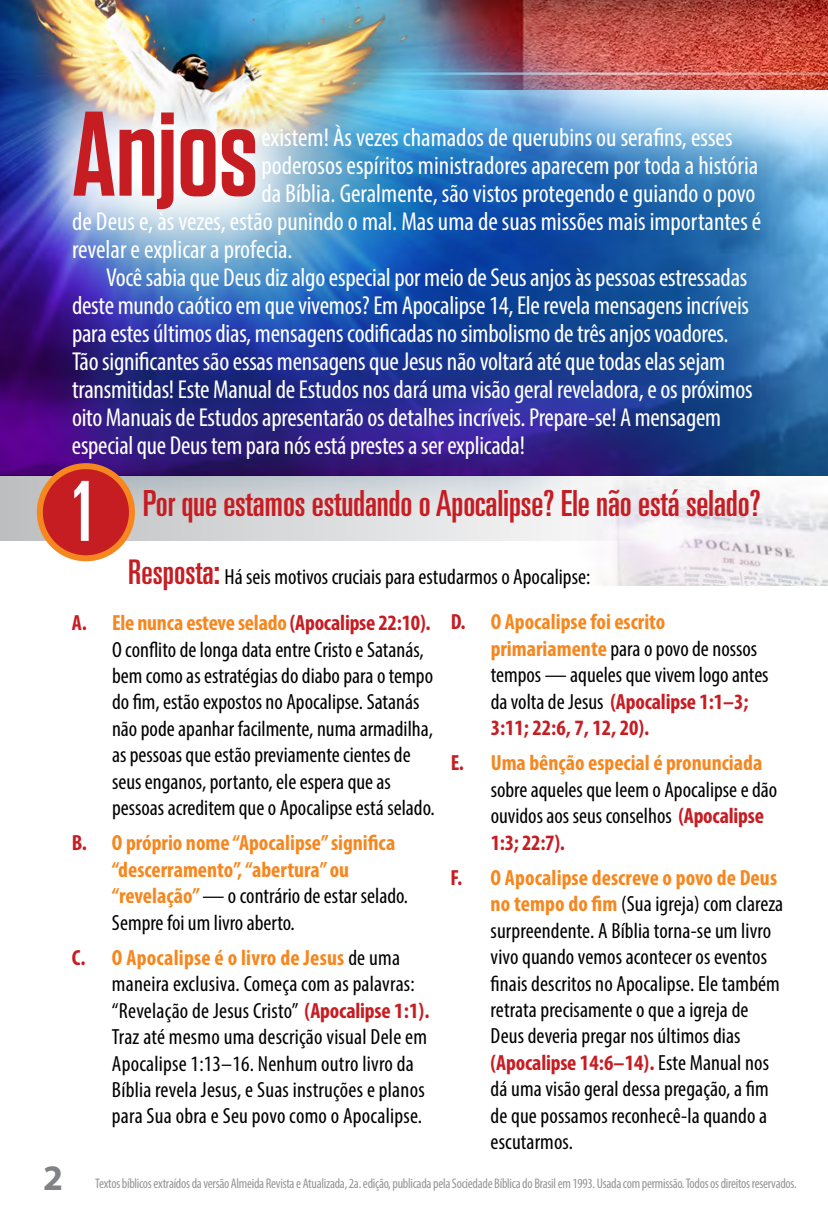
<style>
.page{position:relative;width:828px;height:1224px;background:#fff}
.page>*{position:absolute;margin:0;border:0;box-sizing:border-box;transform-origin:0 0}
.t1{font:600 120px "Tungsten";color:#c61d23}
.t2{font:ultra-condensed 83px "Univers";color:#fff}
.t3{font:ultra-condensed 36px "Univers";letter-spacing:-.005em;color:#c61d23}
.t4{font:700 36px "Myriad Pro";color:#808285}
.t5{font:condensed 26px "Myriad Pro";letter-spacing:-.01em;color:#fff}
.t6{font:condensed 22px/26.4px "Myriad Pro";color:#000}
.t7{font:700 condensed 22px/26.4px "Myriad Pro";color:#f6871f}
.t8{font:condensed 14px "Myriad Pro";letter-spacing:-.02em;color:#939598}
.s1{font-family:"Univers";font-stretch:ultra-condensed;font-size:34px;color:#c61d23}
.s2{font-weight:700;color:#c61d23}
.s3{font-weight:700;color:#f6871f}
.s4{color:#c61d23}
.s5{font-weight:400;color:#000}
</style>
<div class="page">
<img style="left:552px;top:501px;width:276px;height:84px">
<img style="left:0;top:0;width:828px;height:476px">
<div style="left:38px;top:89px;width:784px;height:424px;background:#005284;opacity:.61"></div>
<svg style="left:0;top:476px;width:644px;height:64px"></svg>
<div style="left:40px;top:466px;width:92px;height:92px;background:#c61d23;border-radius:50%"></div>
<div style="left:37px;top:463px;width:98px;height:98px;border:6px solid #f6871f;border-radius:50%"></div>
<h3 class="t4" style="left:43px;top:1155px;width:21px">2</h3>
<h1 class="t1" style="left:72px;top:91px;width:188px">Anjos</h1>
<p class="t5" style="left:261px;top:122px;width:473px">existem! Às vezes chamados de querubins ou serafins, esses</p>
<p class="t5" style="left:261px;top:150px;width:498px">poderosos espíritos ministradores aparecem por toda a história</p>
<p class="t5" style="left:261px;top:178px;width:496px">da Bíblia. Geralmente, são vistos protegendo e guiando o povo</p>
<p class="t5" style="left:72px;top:206px;width:691px">de Deus e, às vezes, estão punindo o mal. Mas uma de suas missões mais importantes é</p>
<p class="t5" style="left:72px;top:234px;width:222px">revelar e explicar a profecia.</p>
<p class="t5" style="left:106px;top:262px;width:643px">Você sabia que Deus diz algo especial por meio de Seus anjos às pessoas estressadas</p>
<p class="t5" style="left:72px;top:290px;width:679px">deste mundo caótico em que vivemos? Em Apocalipse 14, Ele revela mensagens incríveis</p>
<p class="t5" style="left:72px;top:318px;width:658px">para estes últimos dias, mensagens codificadas no simbolismo de três anjos voadores.</p>
<p class="t5" style="left:72px;top:346px;width:655px">Tão significantes são essas mensagens que Jesus não voltará até que todas elas sejam</p>
<p class="t5" style="left:72px;top:374px;width:682px">transmitidas! Este Manual de Estudos nos dará uma visão geral reveladora, e os próximos</p>
<p class="t5" style="left:72px;top:402px;width:651px">oito Manuais de Estudos apresentarão os detalhes incríveis. Prepare-se! A mensagem</p>
<p class="t5" style="left:72px;top:430px;width:454px">especial que Deus tem para nós está prestes a ser explicada!</p>
<h2 class="t2" style="left:68px;top:464px;width:32px">1</h2>
<h3 class="t3" style="left:143px;top:483px;width:619px">Por que estamos estudando o Apocalipse? Ele não está selado?</h3>
<p class="t6" style="left:128px;top:563px;width:464px"><span class="s1">Resposta:</span> Há seis motivos cruciais para estudarmos o Apocalipse:</p>
<p class="t6" style="left:112px;top:610px;width:324px;text-indent:-40px"><span class="s2">A.</span> <span class="s3">Ele nunca esteve selado</span> <span class="s2">(Apocalipse 22:10).<br></span>O conflito de longa data entre Cristo e Satanás, bem como as estratégias do diabo para o tempo do fim, estão expostos no Apocalipse. Satanás não pode apanhar facilmente, numa armadilha, as pessoas que estão previamente cientes de seus enganos, portanto, ele espera que as pessoas acreditem que o Apocalipse está selado.</p>
<p class="t7" style="left:112px;top:829px;width:298px;text-indent:-40px"><span class="s4">B.</span> O próprio nome “Apocalipse” significa “descerramento”, “abertura” ou “revelação” <span class="s5">— o contrário de estar selado.<br>Sempre foi um livro aberto.</span></p>
<p class="t6" style="left:112px;top:944px;width:319px;text-indent:-40px"><span class="s2">C.</span> <span class="s3">O Apocalipse é o livro de Jesus</span> de uma maneira exclusiva. Começa com as palavras: “Revelação de Jesus Cristo” <span class="s2">(Apocalipse 1:1).<br></span>Traz até mesmo uma descrição visual Dele em Apocalipse 1:13–16. Nenhum outro livro da Bíblia revela Jesus, e Suas instruções e planos para Sua obra e Seu povo como o Apocalipse.</p>
<p class="t6" style="left:491px;top:609px;width:279px;text-indent:-40px"><span class="s2">D.</span> <span class="s3">O Apocalipse foi escrito primariamente</span> para o povo de nossos tempos — aqueles que vivem logo antes da volta de Jesus <span class="s2">(Apocalipse 1:1–3;<br>3:11; 22:6, 7, 12, 20).</span></p>
<p class="t6" style="left:491px;top:750px;width:288px;text-indent:-40px"><span class="s2">E.</span> <span class="s3">Uma bênção especial é pronunciada </span>sobre aqueles que leem o Apocalipse e dão ouvidos aos seus conselhos <span class="s2">(Apocalipse<br>1:3; 22:7).</span></p>
<p class="t6" style="left:491px;top:864px;width:294px;text-indent:-40px"><span class="s2">F.</span> <span class="s3">O Apocalipse descreve o povo de Deus no tempo do fim</span> (Sua igreja) com clareza surpreendente. A Bíblia torna-se um livro vivo quando vemos acontecer os eventos finais descritos no Apocalipse. Ele também retrata precisamente o que a igreja de Deus deveria pregar nos últimos dias <span class="s2">(Apocalipse 14:6–14).</span> Este Manual nos dá uma visão geral dessa pregação, a fim de que possamos reconhecê-la quando a escutarmos.</p>
<p class="t8" style="left:95px;top:1175px;width:703px">Textos bíblicos extraídos da versão Almeida Revista e Atualizada, 2a. edição, publicada pela Sociedade Bíblica do Brasil em 1993. Usada com permissão. Todos os direitos reservados.</p>
</div>
